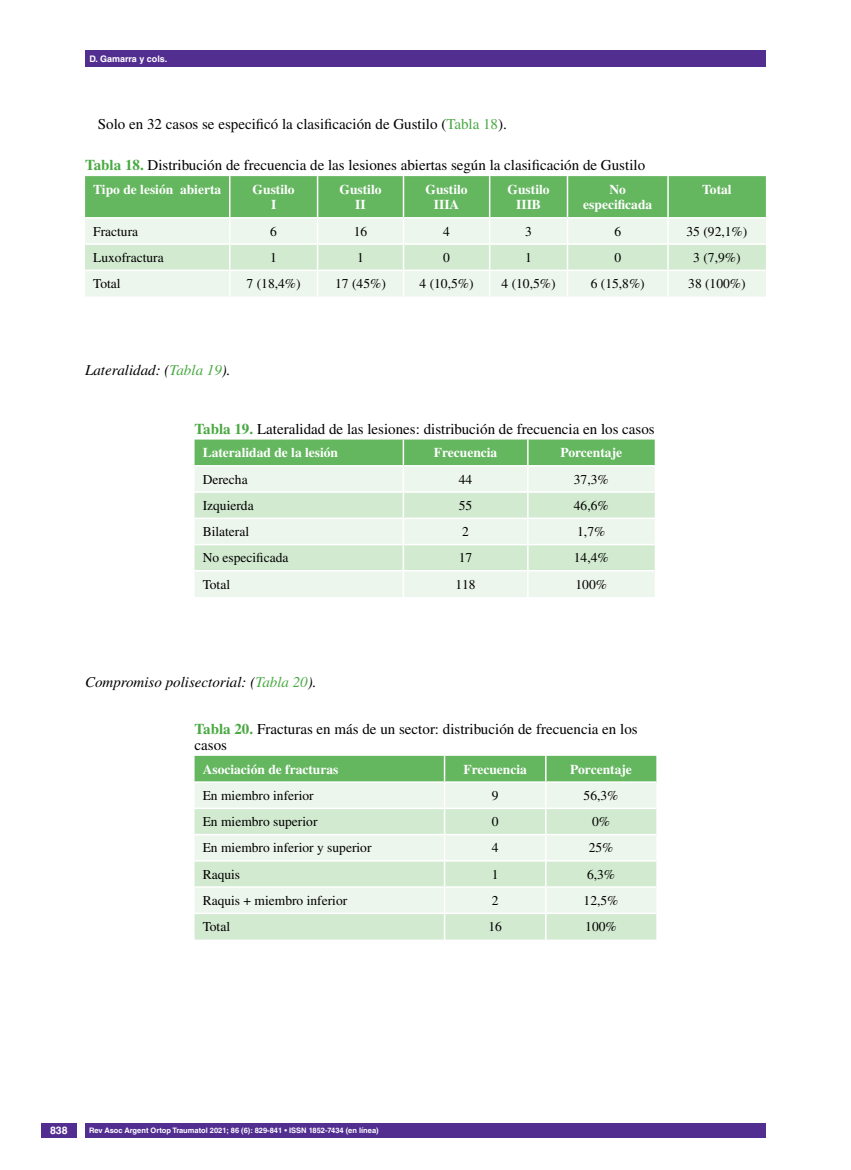
<style>
.page{position:relative;width:851px;height:1170px;background:#fff}
.page>*{position:absolute;margin:0;border:0;box-sizing:border-box;transform-origin:0 0}
.t1{font:15px/15.5px "Times LT Std";color:#000}
.t2{font:italic 15px "Times LT Std";color:#000}
.t3{font:13.5px "Times LT Std";color:#000}
.t4{font:700 13.5px/15.5px "Times LT Std";color:#fff;text-align:center}
.t5{font:700 10.5px "Helvetica LT Std";color:#fff}
.t6{font:700 9px "Helvetica LT Std";color:#fff}
.t7{font:700 7.5px "Helvetica LT Std";color:#fff}
.s1{color:#49a942}
.s2{font-weight:700;color:#49a942}
</style>
<div class="page">
<div style="left:41px;top:1123px;width:36px;height:14px;background:#522e91"></div>
<div style="left:85px;top:50px;width:680px;height:17px;background:#522e91"></div>
<div style="left:85px;top:1123px;width:680px;height:14px;background:#522e91"></div>
<svg style="left:85px;top:176px;width:680px;height:120px;background:#b9deb7"></svg>
<svg style="left:194px;top:439px;width:460px;height:158px;background:#cfe8cd"></svg>
<svg style="left:194px;top:755px;width:462px;height:184px;background:#d1e9cf"></svg>
<p class="t6" style="left:89px;top:53px;width:80px">D. Gamarra y cols.</p>
<p class="t1" style="left:98px;top:116px;width:410px">Solo en 32 casos se especificó la clasificación de Gustilo (<span class="s1">Tabla 18</span>).</p>
<p class="t1" style="left:85px;top:157px;width:561px"><span class="s2">Tabla 18.</span> Distribución de frecuencia de las lesiones abiertas según la clasificación de Gustilo</p>
<p class="t4" style="left:93px;top:181px;width:130px">Tipo de lesión abierta</p>
<p class="t4" style="left:252px;top:181px;width:44px">Gustilo<br>I</p>
<p class="t4" style="left:339px;top:181px;width:44px">Gustilo<br>II</p>
<p class="t4" style="left:425px;top:181px;width:44px">Gustilo<br>IIIA</p>
<p class="t4" style="left:507px;top:181px;width:44px">Gustilo<br>IIIB</p>
<p class="t4" style="left:583px;top:181px;width:70px">No especificada</p>
<p class="t4" style="left:702px;top:181px;width:31px">Total</p>
<p class="t3" style="left:93px;top:223px;width:46px">Fractura</p>
<p class="t3" style="left:270px;top:223px;width:8px">6</p>
<p class="t3" style="left:354px;top:223px;width:15px">16</p>
<p class="t3" style="left:443px;top:223px;width:8px">4</p>
<p class="t3" style="left:525px;top:223px;width:8px">3</p>
<p class="t3" style="left:614px;top:223px;width:8px">6</p>
<p class="t3" style="left:686px;top:223px;width:62px">35 (92,1%)</p>
<p class="t3" style="left:93px;top:250px;width:72px">Luxofractura</p>
<p class="t3" style="left:270px;top:250px;width:8px">1</p>
<p class="t3" style="left:357px;top:250px;width:8px">1</p>
<p class="t3" style="left:443px;top:250px;width:8px">0</p>
<p class="t3" style="left:525px;top:250px;width:8px">1</p>
<p class="t3" style="left:614px;top:250px;width:8px">0</p>
<p class="t3" style="left:693px;top:250px;width:49px">3 (7,9%)</p>
<p class="t3" style="left:93px;top:276px;width:29px">Total</p>
<p class="t3" style="left:246px;top:276px;width:55px">7 (18,4%)</p>
<p class="t3" style="left:335px;top:276px;width:52px">17 (45%)</p>
<p class="t3" style="left:419px;top:276px;width:55px">4 (10,5%)</p>
<p class="t3" style="left:501px;top:276px;width:55px">4 (10,5%)</p>
<p class="t3" style="left:590px;top:276px;width:55px">6 (15,8%)</p>
<p class="t3" style="left:688px;top:276px;width:59px">38 (100%)</p>
<p class="t2" style="left:85px;top:362px;width:147px">Lateralidad: (<span class="s1">Tabla 19</span>).</p>
<p class="t1" style="left:194px;top:420px;width:461px"><span class="s2">Tabla 19.</span> Lateralidad de las lesiones: distribución de frecuencia en los casos</p>
<p class="t4" style="left:203px;top:444px;width:137px">Lateralidad de la lesión</p>
<p class="t4" style="left:434px;top:444px;width:65px">Frecuencia</p>
<p class="t4" style="left:560px;top:444px;width:63px">Porcentaje</p>
<p class="t3" style="left:203px;top:471px;width:46px">Derecha</p>
<p class="t3" style="left:459px;top:471px;width:15px">44</p>
<p class="t3" style="left:573px;top:471px;width:36px">37,3%</p>
<p class="t3" style="left:203px;top:497px;width:52px">Izquierda</p>
<p class="t3" style="left:459px;top:497px;width:15px">55</p>
<p class="t3" style="left:573px;top:497px;width:36px">46,6%</p>
<p class="t3" style="left:203px;top:524px;width:48px">Bilateral</p>
<p class="t3" style="left:462px;top:524px;width:8px">2</p>
<p class="t3" style="left:577px;top:524px;width:30px">1,7%</p>
<p class="t3" style="left:203px;top:550px;width:87px">No especificada</p>
<p class="t3" style="left:459px;top:550px;width:15px">17</p>
<p class="t3" style="left:573px;top:550px;width:36px">14,4%</p>
<p class="t3" style="left:203px;top:576px;width:29px">Total</p>
<p class="t3" style="left:455px;top:576px;width:22px">118</p>
<p class="t3" style="left:575px;top:576px;width:33px">100%</p>
<p class="t2" style="left:85px;top:674px;width:233px">Compromiso polisectorial: (<span class="s1">Tabla 20</span>).</p>
<p class="t1" style="left:194px;top:721px;width:444px"><span class="s2">Tabla 20.</span> Fracturas en más de un sector: distribución de frecuencia en los casos</p>
<p class="t4" style="left:203px;top:761px;width:137px">Asociación de fracturas</p>
<p class="t4" style="left:463px;top:761px;width:65px">Frecuencia</p>
<p class="t4" style="left:570px;top:761px;width:63px">Porcentaje</p>
<p class="t3" style="left:203px;top:787px;width:112px">En miembro inferior</p>
<p class="t3" style="left:491px;top:787px;width:8px">9</p>
<p class="t3" style="left:583px;top:787px;width:36px">56,3%</p>
<p class="t3" style="left:203px;top:813px;width:116px">En miembro superior</p>
<p class="t3" style="left:491px;top:813px;width:8px">0</p>
<p class="t3" style="left:592px;top:813px;width:19px">0%</p>
<p class="t3" style="left:203px;top:840px;width:170px">En miembro inferior y superior</p>
<p class="t3" style="left:491px;top:840px;width:8px">4</p>
<p class="t3" style="left:588px;top:840px;width:26px">25%</p>
<p class="t3" style="left:203px;top:866px;width:39px">Raquis</p>
<p class="t3" style="left:491px;top:866px;width:8px">1</p>
<p class="t3" style="left:587px;top:866px;width:30px">6,3%</p>
<p class="t3" style="left:203px;top:892px;width:146px">Raquis + miembro inferior</p>
<p class="t3" style="left:491px;top:892px;width:8px">2</p>
<p class="t3" style="left:583px;top:892px;width:36px">12,5%</p>
<p class="t3" style="left:203px;top:918px;width:29px">Total</p>
<p class="t3" style="left:488px;top:918px;width:15px">16</p>
<p class="t3" style="left:585px;top:918px;width:33px">100%</p>
<p class="t5" style="left:50px;top:1124px;width:19px">838</p>
<p class="t7" style="left:89px;top:1125px;width:291px">Rev Asoc Argent Ortop Traumatol 2021; 86 (6): 829-841 • ISSN 1852-7434 (en línea)</p>
</div>
